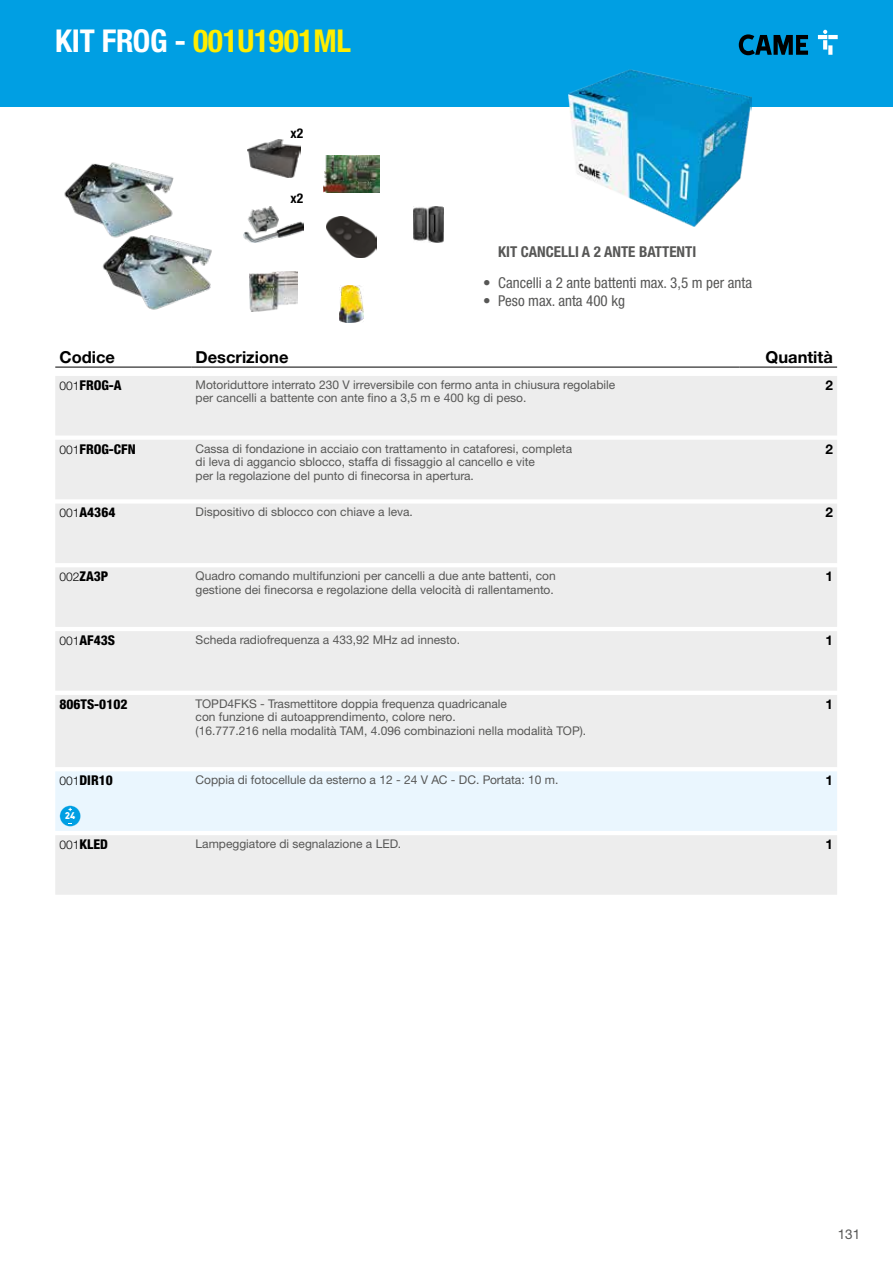
<style>
.page{position:relative;width:893px;height:1263px;background:#fff}
.page>*{position:absolute;margin:0;border:0;box-sizing:border-box;transform-origin:0 0}
.t1{font:700 condensed 31.5px "Helvetica Neue LTW1 G";letter-spacing:-.01em;color:#ffed00}
.t2{font:700 16.5px "Helvetica Neue LTW1 G";color:#000}
.t3{font:condensed 15px "Helvetica Neue LTW1 G";color:#575756}
.t4{font:700 condensed 15px "Helvetica Neue LTW1 G";color:#575756}
.t5{font:800 condensed 13.5px "Helvetica Neue LTW1 G";color:#000}
.t6{font:700 13.5px "Helvetica Neue LTW1 G";color:#000}
.t7{font:700 condensed 13.5px "Helvetica Neue LTW1 G";color:#000}
.t8{font:13.5px "Helvetica Neue LTW1 G";color:#575756}
.t9{font:12px/13.5px "Helvetica Neue LTW1 G";color:#575756}
.t10{font:11.25px "Came Type";color:#fff}
.s1{color:#fff}
.s2{font-weight:300;font-stretch:normal;font-size:12px}
</style>
<div class="page">
<div style="left:0;top:0;width:893px;height:106px;background:#009fe3"></div>
<svg style="left:739px;top:34px;width:69px;height:21px"></svg>
<svg style="left:828px;top:35px;width:10px;height:4px"></svg>
<svg style="left:823px;top:40px;width:4px;height:10px"></svg>
<svg style="left:828px;top:45px;width:4px;height:10px"></svg>
<svg style="left:818px;top:30px;width:9px;height:9px"></svg>
<img style="left:64px;top:162px;width:148px;height:148px">
<img style="left:247px;top:140px;width:53px;height:37px">
<img style="left:244px;top:206px;width:60px;height:36px">
<img style="left:250px;top:271px;width:48px;height:40px">
<img style="left:323px;top:156px;width:56px;height:37px">
<img style="left:326px;top:216px;width:51px;height:42px">
<img style="left:339px;top:286px;width:25px;height:37px">
<img style="left:414px;top:206px;width:30px;height:36px">
<img style="left:568px;top:69px;width:183px;height:158px">
<hr style="left:55px;top:367px;width:136px;height:1px;background:#000">
<hr style="left:191px;top:367px;width:548px;height:1px;background:#000">
<hr style="left:739px;top:367px;width:98px;height:1px;background:#000">
<div style="left:55px;top:376px;width:782px;height:519px;background:#ededed"></div>
<div style="left:55px;top:771px;width:782px;height:60px;background:#eaf6fe"></div>
<svg style="left:60px;top:806px;width:21px;height:20px"></svg>
<h1 class="t1" style="left:55px;top:22px;width:297px"><span class="s1">KIT FROG -</span> 001U1901ML</h1>
<p class="t7" style="left:291px;top:125px;width:14px">x2</p>
<p class="t7" style="left:291px;top:190px;width:14px">x2</p>
<p class="t4" style="left:498px;top:243px;width:200px">KIT CANCELLI A 2 ANTE BATTENTI</p>
<p class="t3" style="left:483px;top:274px;width:270px">• Cancelli a 2 ante battenti max. 3,5 m per anta</p>
<p class="t3" style="left:483px;top:292px;width:143px">• Peso max. anta 400 kg</p>
<h2 class="t2" style="left:60px;top:347px;width:57px">Codice</h2>
<h2 class="t2" style="left:196px;top:347px;width:94px">Descrizione</h2>
<h2 class="t2" style="left:766px;top:347px;width:69px">Quantità</h2>
<p class="t5" style="left:60px;top:377px;width:64px"><span class="s2">001</span>FROG-A</p>
<p class="t9" style="left:196px;top:378px;width:421px">Motoriduttore interrato 230 V irreversibile con fermo anta in chiusura regolabile per cancelli a battente con ante fino a 3,5 m e 400 kg di peso.</p>
<p class="t6" style="left:825px;top:377px;width:9px">2</p>
<p class="t5" style="left:60px;top:441px;width:78px"><span class="s2">001</span>FROG-CFN</p>
<p class="t9" style="left:196px;top:441px;width:378px">Cassa di fondazione in acciaio con trattamento in cataforesi, completa di leva di aggancio sblocco, staffa di fissaggio al cancello e vite<br>per la regolazione del punto di finecorsa in apertura.</p>
<p class="t6" style="left:825px;top:440px;width:9px">2</p>
<p class="t5" style="left:60px;top:504px;width:57px"><span class="s2">001</span>A4364</p>
<p class="t9" style="left:196px;top:505px;width:219px">Dispositivo di sblocco con chiave a leva.</p>
<p class="t6" style="left:825px;top:504px;width:9px">2</p>
<p class="t5" style="left:60px;top:568px;width:50px"><span class="s2">002</span>ZA3P</p>
<p class="t9" style="left:196px;top:569px;width:362px">Quadro comando multifunzioni per cancelli a due ante battenti, con gestione dei finecorsa e regolazione della velocità di rallentamento.</p>
<p class="t6" style="left:825px;top:568px;width:9px">1</p>
<p class="t5" style="left:60px;top:632px;width:57px"><span class="s2">001</span>AF43S</p>
<p class="t9" style="left:196px;top:633px;width:266px">Scheda radiofrequenza a 433,92 MHz ad innesto.</p>
<p class="t6" style="left:825px;top:632px;width:9px">1</p>
<p class="t5" style="left:60px;top:696px;width:69px">806TS-0102</p>
<p class="t9" style="left:196px;top:697px;width:392px">TOPD4FKS - Trasmettitore doppia frequenza quadricanale<br>con funzione di autoapprendimento, colore nero.<br>(16.777.216 nella modalità TAM, 4.096 combinazioni nella modalità TOP).</p>
<p class="t6" style="left:825px;top:696px;width:9px">1</p>
<p class="t5" style="left:60px;top:772px;width:55px"><span class="s2">001</span>DIR10</p>
<p class="t9" style="left:196px;top:773px;width:364px">Coppia di fotocellule da esterno a 12 - 24 V AC - DC. Portata: 10 m.</p>
<p class="t6" style="left:825px;top:772px;width:9px">1</p>
<p class="t10" style="left:65px;top:810px;width:12px">24</p>
<p class="t5" style="left:60px;top:836px;width:50px"><span class="s2">001</span>KLED</p>
<p class="t9" style="left:196px;top:837px;width:207px">Lampeggiatore di segnalazione a LED.</p>
<p class="t6" style="left:825px;top:836px;width:9px">1</p>
<p class="t8" style="left:838px;top:1225px;width:24px">131</p>
</div>
